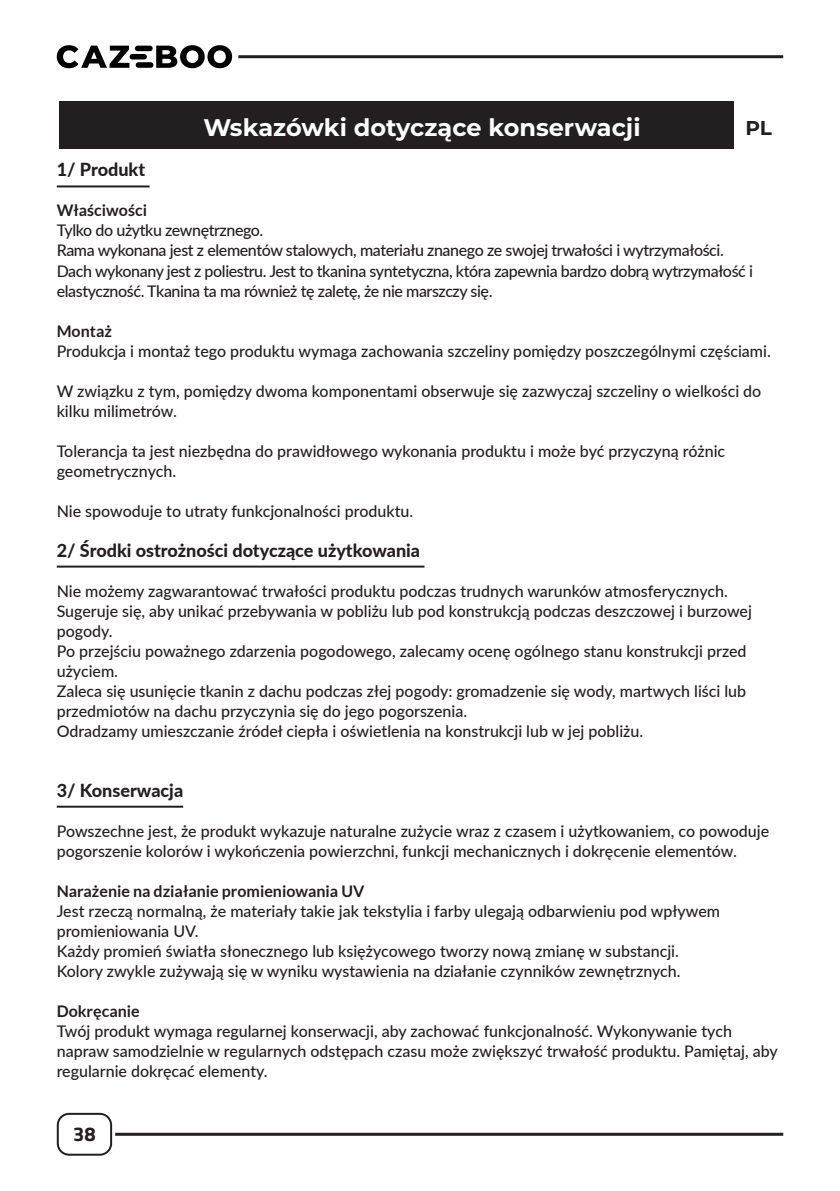
<style>
.page{position:relative;width:840px;height:1191px;background:#fff}
.page>*{position:absolute;margin:0;border:0;box-sizing:border-box;transform-origin:0 0}
.attention_titre{font:700 24px "Montserrat";color:#fff}
.t1{font:700 20px "Titillium Web";color:#231f20}
.t2{font:700 20px "Montserrat";color:#231f20}
.t3{font:800 18px "Lato";color:#231f20}
.t4{font:500 16px/20px "Lato";color:#231f20}
.t5{font:500 16px/20px "Lato";letter-spacing:-.025em;color:#231f20}
.t6{font:700 16px "Lato";color:#231f20}
</style>
<div class="page">
<div style="left:57px;top:1112px;width:55px;height:43px;border:2px solid #231f20;border-radius:11px"></div>
<hr style="left:115px;top:1132px;width:667px;height:3px;background:#231f20">
<hr style="left:238px;top:55px;width:544px;height:3px;background:#231f20">
<svg style="left:156px;top:45px;width:76px;height:23px"></svg>
<div style="left:135px;top:46px;width:17px;height:5px;background:#000001;border-radius:3px"></div>
<div style="left:129px;top:54px;width:18px;height:5px;background:#000001;border-radius:3px"></div>
<div style="left:136px;top:62px;width:17px;height:6px;background:#000001;border-radius:3px"></div>
<svg style="left:57px;top:45px;width:72px;height:23px"></svg>
<hr style="left:57px;top:185px;width:92px;height:2px;background:#231f20">
<hr style="left:57px;top:565px;width:367px;height:2px;background:#231f20">
<hr style="left:57px;top:805px;width:126px;height:2px;background:#231f20">
<div style="left:59px;top:101px;width:696px;height:48px;background:#231f20"></div>
<div style="left:733px;top:99px;width:49px;height:52px;background:#fff"></div>
<p class="attention_titre" style="left:203px;top:111px;width:438px">Wskazówki dotyczące konserwacji</p>
<p class="t2" style="left:745px;top:113px;width:28px">PL</p>
<p class="t3" style="left:57px;top:156px;width:90px">1/ Produkt</p>
<p class="t6" style="left:57px;top:201px;width:92px">Właściwości</p>
<p class="t5" style="left:57px;top:220px;width:208px">Tylko do użytku zewnętrznego.</p>
<p class="t5" style="left:57px;top:240px;width:668px">Rama wykonana jest z elementów stalowych, materiału znanego ze swojej trwałości i wytrzymałości.</p>
<p class="t5" style="left:57px;top:260px;width:697px">Dach wykonany jest z poliestru. Jest to tkanina syntetyczna, która zapewnia bardzo dobrą wytrzymałość i elastyczność. Tkanina ta ma również tę zaletę, że nie marszczy się.</p>
<p class="t6" style="left:57px;top:321px;width:57px">Montaż</p>
<p class="t4" style="left:57px;top:340px;width:715px">Produkcja i montaż tego produktu wymaga zachowania szczeliny pomiędzy poszczególnymi częściami.</p>
<p class="t4" style="left:57px;top:380px;width:705px">W związku z tym, pomiędzy dwoma komponentami obserwuje się zazwyczaj szczeliny o wielkości do kilku milimetrów.</p>
<p class="t4" style="left:57px;top:440px;width:669px">Tolerancja ta jest niezbędna do prawidłowego wykonania produktu i może być przyczyną różnic geometrycznych.</p>
<p class="t4" style="left:57px;top:500px;width:358px">Nie spowoduje to utraty funkcjonalności produktu.</p>
<p class="t3" style="left:57px;top:536px;width:365px">2/ Środki ostrożności dotyczące użytkowania</p>
<p class="t4" style="left:57px;top:580px;width:672px">Nie możemy zagwarantować trwałości produktu podczas trudnych warunków atmosferycznych.</p>
<p class="t4" style="left:57px;top:600px;width:696px">Sugeruje się, aby unikać przebywania w pobliżu lub pod konstrukcją podczas deszczowej i burzowej pogody.</p>
<p class="t4" style="left:57px;top:640px;width:691px">Po przejściu poważnego zdarzenia pogodowego, zalecamy ocenę ogólnego stanu konstrukcji przed użyciem.</p>
<p class="t4" style="left:57px;top:680px;width:690px">Zaleca się usunięcie tkanin z dachu podczas złej pogody: gromadzenie się wody, martwych liści lub przedmiotów na dachu przyczynia się do jego pogorszenia.</p>
<p class="t4" style="left:57px;top:720px;width:587px">Odradzamy umieszczanie źródeł ciepła i oświetlenia na konstrukcji lub w jej pobliżu.</p>
<p class="t3" style="left:57px;top:776px;width:128px">3/ Konserwacja</p>
<p class="t4" style="left:57px;top:820px;width:713px">Powszechne jest, że produkt wykazuje naturalne zużycie wraz z czasem i użytkowaniem, co powoduje pogorszenie kolorów i wykończenia powierzchni, funkcji mechanicznych i dokręcenie elementów.</p>
<p class="t6" style="left:57px;top:881px;width:309px">Narażenie na działanie promieniowania UV</p>
<p class="t4" style="left:57px;top:900px;width:664px">Jest rzeczą normalną, że materiały takie jak tekstylia i farby ulegają odbarwieniu pod wpływem promieniowania UV.</p>
<p class="t4" style="left:57px;top:940px;width:623px">Każdy promień światła słonecznego lub księżycowego tworzy nową zmianę w substancji.</p>
<p class="t4" style="left:57px;top:960px;width:625px">Kolory zwykle zużywają się w wyniku wystawienia na działanie czynników zewnętrznych.</p>
<p class="t6" style="left:57px;top:1001px;width:84px">Dokręcanie</p>
<p class="t4" style="left:57px;top:1020px;width:722px">Twój produkt wymaga regularnej konserwacji, aby zachować funkcjonalność. Wykonywanie tych napraw samodzielnie w regularnych odstępach czasu może zwiększyć trwałość produktu. Pamiętaj, aby regularnie dokręcać elementy.</p>
<p class="t1" style="left:73px;top:1119px;width:24px">38</p>
</div>
